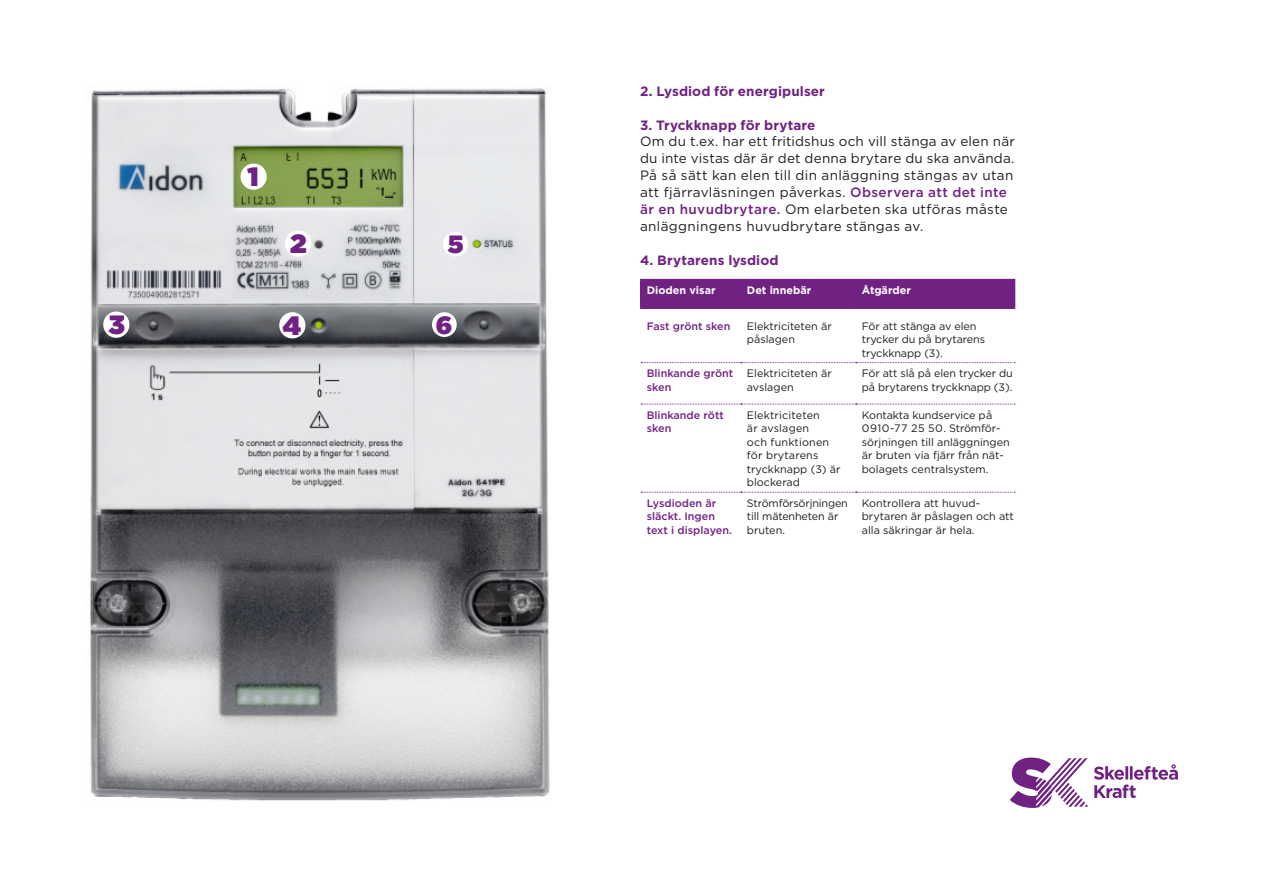
<style>
.page{position:relative;width:1263px;height:893px;background:#fff}
.page>*{position:absolute;margin:0;border:0;box-sizing:border-box;transform-origin:0 0}
._11pt_Rubrik_3{font:900 26.4px "Gotham";color:#702283}
._11pt_Rubrik_3-2{font:900 24.9px "Gotham";color:#702283}
._11pt_Rubrik_3-3{font:13.5px/16.8px "Gotham";letter-spacing:.02em;color:#1d1d1b}
._11pt_Rubrik_3-4{font:700 13.5px "Gotham";letter-spacing:.005em;color:#702283}
._10pt_Brödtext_10pt{font:10.8px/13.5px "Gotham";color:#1d1d1b}
.t1{font:500 10.8px/13.5px "Gotham";color:#702283}
.t2{font:700 10.8px "Gotham";color:#fff}
.s1{font-weight:500;color:#702283}
</style>
<div class="page">
<svg style="left:1010px;top:757px;width:78px;height:51px"></svg>
<svg style="left:1094px;top:764px;width:84px;height:34px"></svg>
<hr style="left:640px;top:279px;width:101px;height:1px;background:#702283">
<hr style="left:741px;top:279px;width:115px;height:1px;background:#702283">
<hr style="left:856px;top:279px;width:159px;height:1px;background:#702283">
<hr style="left:640px;top:307px;width:101px;height:2px;background:#702283">
<hr style="left:741px;top:307px;width:115px;height:2px;background:#702283">
<hr style="left:856px;top:307px;width:159px;height:2px;background:#702283">
<div style="left:640px;top:280px;width:375px;height:28px;background:#702283"></div>
<svg style="left:641px;top:404px;width:374px;height:1px"></svg>
<svg style="left:641px;top:362px;width:374px;height:1px"></svg>
<svg style="left:641px;top:492px;width:374px;height:1px"></svg>
<img style="left:90px;top:86px;width:460px;height:715px">
<div style="left:240px;top:164px;width:27px;height:26px;background:#fff;border-radius:50%"></div>
<div style="left:285px;top:230px;width:26px;height:27px;background:#fff;border-radius:50%"></div>
<div style="left:103px;top:311px;width:26px;height:27px;background:#fff;border-radius:50%"></div>
<div style="left:279px;top:312px;width:26px;height:26px;background:#fff;border-radius:50%"></div>
<div style="left:443px;top:232px;width:25px;height:25px;background:#fff;border-radius:50%"></div>
<div style="left:432px;top:312px;width:25px;height:25px;background:#fff;border-radius:50%"></div>
<p class="_11pt_Rubrik_3" style="left:247px;top:158px;width:13px">1</p>
<p class="_11pt_Rubrik_3" style="left:290px;top:225px;width:18px">2</p>
<p class="_11pt_Rubrik_3" style="left:109px;top:306px;width:18px">3</p>
<p class="_11pt_Rubrik_3" style="left:283px;top:307px;width:20px">4</p>
<p class="_11pt_Rubrik_3-2" style="left:448px;top:227px;width:17px">5</p>
<p class="_11pt_Rubrik_3-2" style="left:436px;top:307px;width:18px">6</p>
<p class="_11pt_Rubrik_3-4" style="left:640px;top:82px;width:186px">2. Lysdiod för energipulser</p>
<p class="_11pt_Rubrik_3-4" style="left:640px;top:116px;width:177px">3. Tryckknapp för brytare</p>
<p class="_11pt_Rubrik_3-3" style="left:640px;top:133px;width:376px">Om du t.ex. har ett fritidshus och vill stänga av elen när du inte vistas där är det denna brytare du ska använda.<br>På så sätt kan elen till din anläggning stängas av utan att fjärravläsningen påverkas. <span class="s1">Observera att det inte är en huvudbrytare.</span> Om elarbeten ska utföras måste anläggningens huvudbrytare stängas av.</p>
<p class="_11pt_Rubrik_3-4" style="left:640px;top:251px;width:140px">4. Brytarens lysdiod</p>
<p class="t2" style="left:647px;top:283px;width:70px">Dioden visar</p>
<p class="t2" style="left:747px;top:283px;width:66px">Det innebär</p>
<p class="t2" style="left:862px;top:283px;width:51px">Åtgärder</p>
<p class="t1" style="left:647px;top:319px;width:85px">Fast grönt sken</p>
<p class="_10pt_Brödtext_10pt" style="left:747px;top:319px;width:86px">Elektriciteten är påslagen</p>
<p class="_10pt_Brödtext_10pt" style="left:862px;top:319px;width:125px">För att stänga av elen trycker du på brytarens tryckknapp (3).</p>
<p class="t1" style="left:647px;top:367px;width:88px">Blinkande grönt sken</p>
<p class="_10pt_Brödtext_10pt" style="left:747px;top:366px;width:86px">Elektriciteten är avslagen</p>
<p class="_10pt_Brödtext_10pt" style="left:862px;top:366px;width:153px">För att slå på elen trycker du på brytarens tryckknapp (3).</p>
<p class="t1" style="left:647px;top:408px;width:79px">Blinkande rött sken</p>
<p class="_10pt_Brödtext_10pt" style="left:747px;top:408px;width:95px">Elektriciteten<br>är avslagen<br>och funktionen för brytarens tryckknapp (3) är blockerad</p>
<p class="_10pt_Brödtext_10pt" style="left:862px;top:408px;width:150px">Kontakta kundservice på<br>0910-77 25 50. Strömför&shy;sörjningen till anläggningen är bruten via fjärr från nät&shy;bolagets centralsystem.</p>
<p class="t1" style="left:647px;top:496px;width:87px">Lysdioden är släckt. Ingen text i displayen.</p>
<p class="_10pt_Brödtext_10pt" style="left:747px;top:496px;width:102px">Strömförsörjningen till mätenheten är bruten.</p>
<p class="_10pt_Brödtext_10pt" style="left:862px;top:496px;width:154px">Kontrollera att huvud&shy;brytaren är påslagen och att alla säkringar är hela.</p>
</div>
